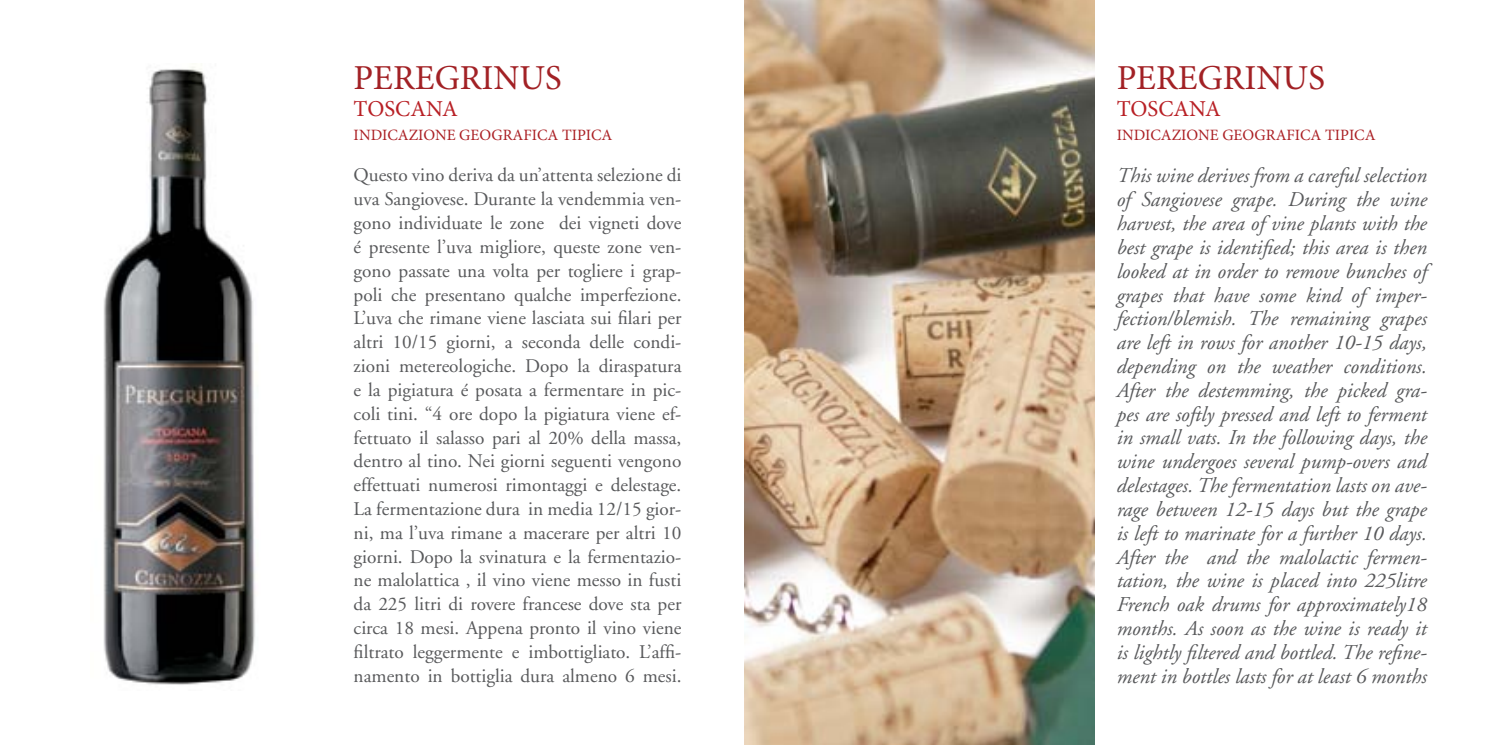
<style>
.page{position:relative;width:1489px;height:745px;background:#fff}
.page>*{position:absolute;margin:0;border:0;box-sizing:border-box;transform-origin:0 0}
.t1{font:35px "Minion Pro";color:#a22125}
.t2{font:22.75px "Minion Pro";color:#b82025}
.t3{font:italic 21px/23.8px "Adobe Garamond";color:#58595b;text-align:justify}
.t4{font:19.25px/23.8px "Adobe Garamond";color:#58595b;text-align:justify}
.t5{font:15.75px "Minion Pro";color:#ab2024}
</style>
<div class="page">
<img style="left:103px;top:67px;width:153px;height:618px">
<img style="left:744px;top:0;width:350px;height:744px">
<h1 class="t1" style="left:353px;top:54px;width:210px">PEREGRINUS</h1>
<p class="t2" style="left:353px;top:93px;width:106px">TOSCANA</p>
<p class="t5" style="left:353px;top:125px;width:260px">INDICAZIONE GEOGRAFICA TIPICA</p>
<h1 class="t1" style="left:1116px;top:54px;width:210px">PEREGRINUS</h1>
<p class="t2" style="left:1116px;top:93px;width:106px">TOSCANA</p>
<p class="t5" style="left:1116px;top:125px;width:260px">INDICAZIONE GEOGRAFICA TIPICA</p>
<p class="t4" style="left:353px;top:164px;width:329px">Questo vino deriva da un’attenta selezione di uva Sangiovese. Durante la vendemmia ven&shy;gono individuate le zone dei vigneti dove é presente l’uva migliore, queste zone ven&shy;gono passate una volta per togliere i grap&shy;poli che presentano qualche imperfezione.<br>L’uva che rimane viene lasciata sui filari per altri 10/15 giorni, a seconda delle condi&shy;zioni metereologiche. Dopo la diraspatura e la pigiatura é posata a fermentare in pic&shy;coli tini. “4 ore dopo la pigiatura viene ef&shy;fettuato il salasso pari al 20% della massa, dentro al tino. Nei giorni seguenti vengono effettuati numerosi rimontaggi e delestage.<br>La fermentazione dura in media 12/15 gior&shy;ni, ma l’uva rimane a macerare per altri 10 giorni. Dopo la svinatura e la fermentazio&shy;ne malolattica , il vino viene messo in fusti da 225 litri di rovere francese dove sta per circa 18 mesi. Appena pronto il vino viene filtrato leggermente e imbottigliato. L’affi&shy;namento in bottiglia dura almeno 6 mesi.</p>
<p class="t3" style="left:1116px;top:164px;width:312px">This wine derives from a careful selection of Sangiovese grape. During the wine harvest, the area of vine plants with the best grape is identified; this area is then looked at in order to remove bunches of grapes that have some kind of imper&shy;fection/blemish. The remaining grapes are left in rows for another 10-15 days, depending on the weather conditions.<br>After the destemming, the picked gra&shy;pes are softly pressed and left to ferment in small vats. In the following days, the wine undergoes several pump-overs and delestages. The fermentation lasts on ave&shy;rage between 12-15 days but the grape is left to marinate for a further 10 days.<br>After the and the malolactic fermen&shy;tation, the wine is placed into 225litre French oak drums for approximately18 months. As soon as the wine is ready it is lightly filtered and bottled. The refine&shy;ment in bottles lasts for at least 6 months</p>
</div>
